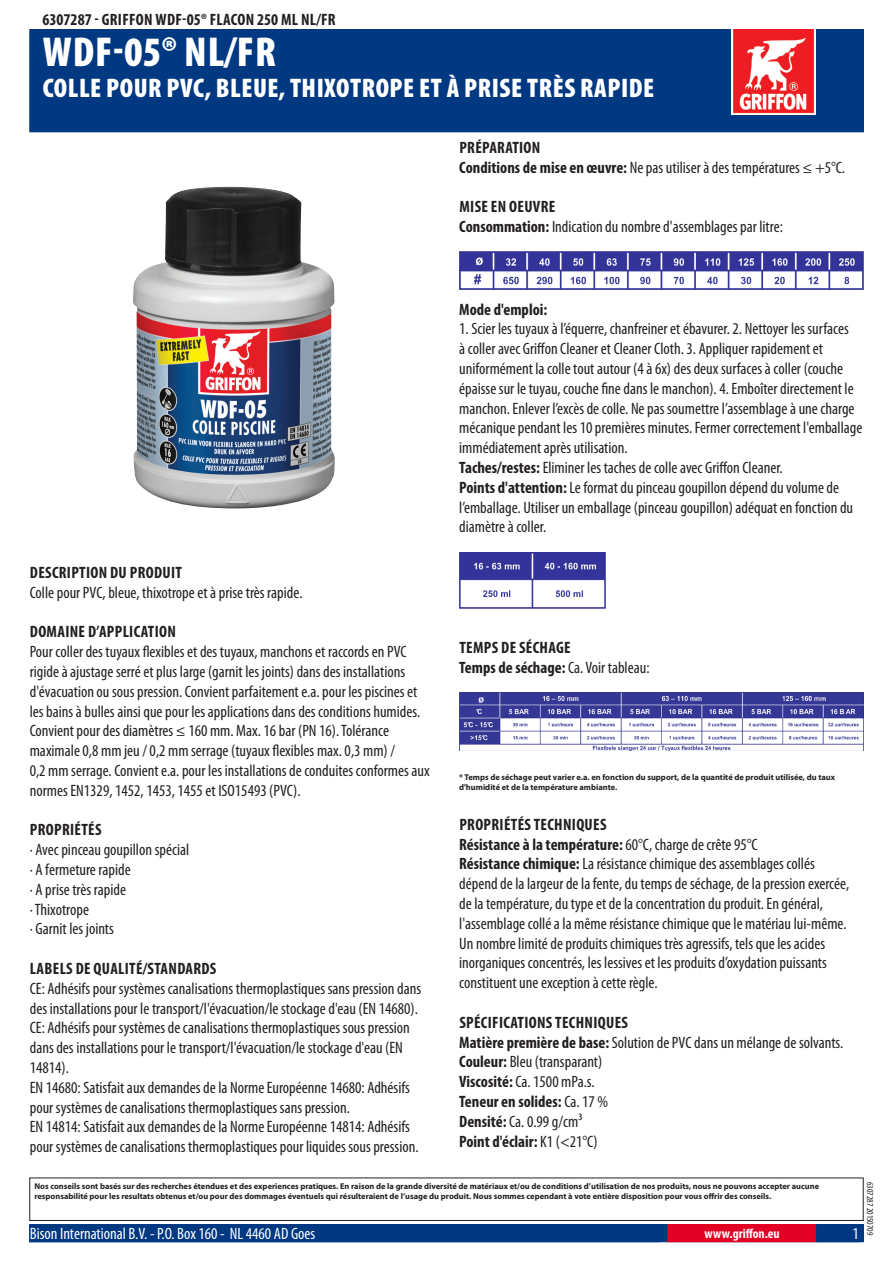
<style>
.page{position:relative;width:893px;height:1263px;background:#fff}
.page>*{position:absolute;margin:0;border:0;box-sizing:border-box;transform-origin:0 0}
.PageHeader{font:900 condensed 42px "Myriad Pro";letter-spacing:.02em;color:#fff}
.PageSubheader{font:900 condensed 27px "Myriad Pro";letter-spacing:.02em;color:#fff}
.Regular{font:condensed 16.5px/19.8px "Myriad Pro";color:#231f20}
.Regular-2{font:700 condensed 16.5px "Myriad Pro";letter-spacing:.02em;color:#231f20}
.ContactData{font:condensed 16.5px "Myriad Pro";color:#fff}
.TOCItem{font:700 condensed 16.5px "Myriad Pro";letter-spacing:.015em;color:#231f20}
.URL{font:700 condensed 13.5px "Myriad Pro";color:#fff}
.Revisie{font:condensed 9px "Myriad Pro";color:#231f20}
.Disclaimer{font:700 8.4px/10.1px "Myriad Pro";color:#231f20}
.s1{font-weight:700}
.s2{font-weight:400}
</style>
<div class="page">
<div style="left:30px;top:30px;width:833px;height:102px;background:#003882"></div>
<img style="left:731px;top:30px;width:85px;height:85px">
<div style="left:29px;top:1177px;width:835px;height:44px;border:1px solid #231f20"></div>
<div style="left:30px;top:1225px;width:833px;height:17px;background:#003882"></div>
<div style="left:29px;top:1224px;width:835px;height:18px;border:1px solid #003882"></div>
<div style="left:668px;top:1225px;width:148px;height:17px;background:#e20025"></div>
<div style="left:667px;top:1224px;width:150px;height:18px;border:1px solid #e20025"></div>
<img style="left:133px;top:187px;width:202px;height:321px">
<img style="left:459px;top:252px;width:404px;height:37px">
<img style="left:459px;top:552px;width:146px;height:56px">
<img style="left:459px;top:693px;width:404px;height:58px">
<p class="TOCItem" style="left:43px;top:9px;width:287px">6307287 - Griffon WDF-05® Flacon 250 ml NL/FR</p>
<p class="PageHeader" style="left:43px;top:25px;width:235px">WDF-05® NL/FR</p>
<p class="PageSubheader" style="left:43px;top:70px;width:613px">COLLE POUR PVC, BLEUE, THIXOTROPE ET À PRISE TRÈS RAPIDE</p>
<p class="Regular-2" style="left:459px;top:137px;width:83px">Préparation</p>
<p class="Regular" style="left:459px;top:157px;width:387px"><span class="s1">Conditions de mise en œuvre:</span> Ne pas utiliser à des températures ≤ +5°C.</p>
<p class="Regular-2" style="left:459px;top:196px;width:97px">Mise en oeuvre</p>
<p class="Regular" style="left:459px;top:216px;width:325px"><span class="s1">Consommation:</span> Indication du nombre d'assemblages par litre:</p>
<p class="Regular-2" style="left:30px;top:562px;width:154px">Description du produit</p>
<p class="Regular" style="left:30px;top:582px;width:274px">Colle pour PVC, bleue, thixotrope et à prise très rapide.</p>
<p class="Regular-2" style="left:30px;top:621px;width:147px">Domaine d’application</p>
<p class="Regular" style="left:30px;top:642px;width:401px">Pour coller des tuyaux flexibles et des tuyaux, manchons et raccords en PVC rigide à ajustage serré et plus large (garnit les joints) dans des installations d'évacuation ou sous pression. Convient parfaitement e.a. pour les piscines et les bains à bulles ainsi que pour les applications dans des conditions humides.<br>Convient pour des diamètres ≤ 1 60 mm. Max. 1 6 bar (PN 1 6). Tolérance maximale 0,8 mm jeu / 0,2 mm serrage (tuyaux flexibles max. 0,3 mm) /<br>0,2 mm serrage. Convient e.a. pour les installations de conduites conformes aux normes EN1 329, 1 452, 1 453, 1 455 et ISO1 5493 (PVC).</p>
<p class="Regular-2" style="left:30px;top:819px;width:73px">Propriétés</p>
<p class="Regular" style="left:30px;top:840px;width:161px">· Avec pinceau goupillon spécial</p>
<p class="Regular" style="left:30px;top:859px;width:102px">· A fermeture rapide</p>
<p class="Regular" style="left:30px;top:879px;width:98px">· A prise très rapide</p>
<p class="Regular" style="left:30px;top:899px;width:61px">· Thixotrope</p>
<p class="Regular" style="left:30px;top:919px;width:86px">· Garnit les joints</p>
<p class="Regular-2" style="left:30px;top:958px;width:188px">Labels de qualité/Standards</p>
<p class="Regular" style="left:30px;top:978px;width:393px">CE: Adhésifs pour systèmes canalisations thermoplastiques sans pression dans des installations pour le transport/l'évacuation/le stockage d'eau (EN 1 4680).<br>CE: Adhésifs pour systèmes de canalisations thermoplastiques sous pression dans des installations pour le transport/l'évacuation/le stockage d'eau (EN<br>1 481 4).<br>EN 1 4680: Satisfait aux demandes de la Norme Européenne 1 4680: Adhésifs pour systèmes de canalisations thermoplastiques sans pression.<br>EN 1 481 4: Satisfait aux demandes de la Norme Européenne 1 481 4: Adhésifs pour systèmes de canalisations thermoplastiques pour liquides sous pression.</p>
<p class="Regular-2" style="left:459px;top:299px;width:90px">Mode d'emploi:</p>
<p class="Regular" style="left:459px;top:319px;width:405px">1 . Scier les tuyaux à l’équerre, chanfreiner et ébavurer. 2. Nettoyer les surfaces<br>à coller avec Griffon Cleaner et Cleaner Cloth. 3. Appliquer rapidement et uniformément la colle tout autour (4 à 6x) des deux surfaces à coller (couche épaisse sur le tuyau, couche fine dans le manchon). 4. Emboîter directement le manchon. Enlever l’excès de colle. Ne pas soumettre l’assemblage à une charge mécanique pendant les 1 0 premières minutes. Fermer correctement l'emballage immédiatement après utilisation.</p>
<p class="Regular" style="left:459px;top:457px;width:325px"><span class="s1">Taches/restes:</span> Eliminer les taches de colle avec Griffon Cleaner.</p>
<p class="Regular" style="left:459px;top:477px;width:395px"><span class="s1">Points d'attention:</span> Le format du pinceau goupillon dépend du volume de l’emballage. Utiliser un emballage (pinceau goupillon) adéquat en fonction du diamètre à coller.</p>
<p class="Regular-2" style="left:459px;top:637px;width:113px">Temps de séchage</p>
<p class="Regular-2" style="left:459px;top:657px;width:192px">Temps de séchage: <span class="s2">Ca. Voir tableau:</span></p>
<p class="Disclaimer" style="left:459px;top:772px;width:377px">* Temps de séchage peut varier e.a. en fonction du support, de la quantité de produit utilisée, du taux d'humidité et de la température ambiante.</p>
<p class="Regular-2" style="left:459px;top:814px;width:149px">Propriétés techniques</p>
<p class="Regular-2" style="left:459px;top:834px;width:300px">Résistance à la température: <span class="s2">60°C, charge de crête 95°C</span></p>
<p class="Regular" style="left:459px;top:854px;width:391px"><span class="s1">Résistance chimique:</span> La résistance chimique des assemblages collés dépend de la largeur de la fente, du temps de séchage, de la pression exercée, de la température, du type et de la concentration du produit. En général, l'assemblage collé a la même résistance chimique que le matériau lui-même.<br>Un nombre limité de produits chimiques très agressifs, tels que les acides inorganiques concentrés, les lessives et les produits d’oxydation puissants constituent une exception à cette règle.</p>
<p class="Regular-2" style="left:459px;top:1012px;width:170px">Spécifications techniques</p>
<p class="Regular" style="left:459px;top:1032px;width:386px"><span class="s1">Matière première de base:</span> Solution de PVC dans un mélange de solvants.</p>
<p class="Regular" style="left:459px;top:1052px;width:145px"><span class="s1">Couleur:</span> Bleu (transparant)</p>
<p class="Regular" style="left:459px;top:1072px;width:137px"><span class="s1">Viscosité:</span> Ca. 1 500 mPa.s.</p>
<p class="Regular-2" style="left:459px;top:1091px;width:150px">Teneur en solides: <span class="s2">Ca. 1 7 %</span></p>
<p class="Regular" style="left:459px;top:1111px;width:124px"><span class="s1">Densité:</span> Ca. 0.99 g/cm³</p>
<p class="Regular-2" style="left:459px;top:1131px;width:140px">Point d'éclair: <span class="s2">K1 (&lt;21 °C)</span></p>
<p class="Disclaimer" style="left:34px;top:1181px;width:786px">Nos conseils sont basés sur des recherches étendues et des experiences pratiques. En raison de la grande diversité de matériaux et/ou de conditions d’utilisation de nos produits, nous ne pouvons accepter aucune responsabilité pour les resultats obtenus et/ou pour des dommages éventuels qui résulteraient de l’usage du produit. Nous sommes cependant à vote entière disposition pour vous offrir des conseils.</p>
<p class="ContactData" style="left:30px;top:1224px;width:287px">Bison International B.V. - P.O. Box 1 60 - NL 4460 AD Goes</p>
<p class="URL" style="left:704px;top:1225px;width:77px">www.griffon.eu</p>
<p class="Revisie" style="left:875px;top:1182px;width:55px;rotate:90deg">6307287 201 50709</p>
</div>
